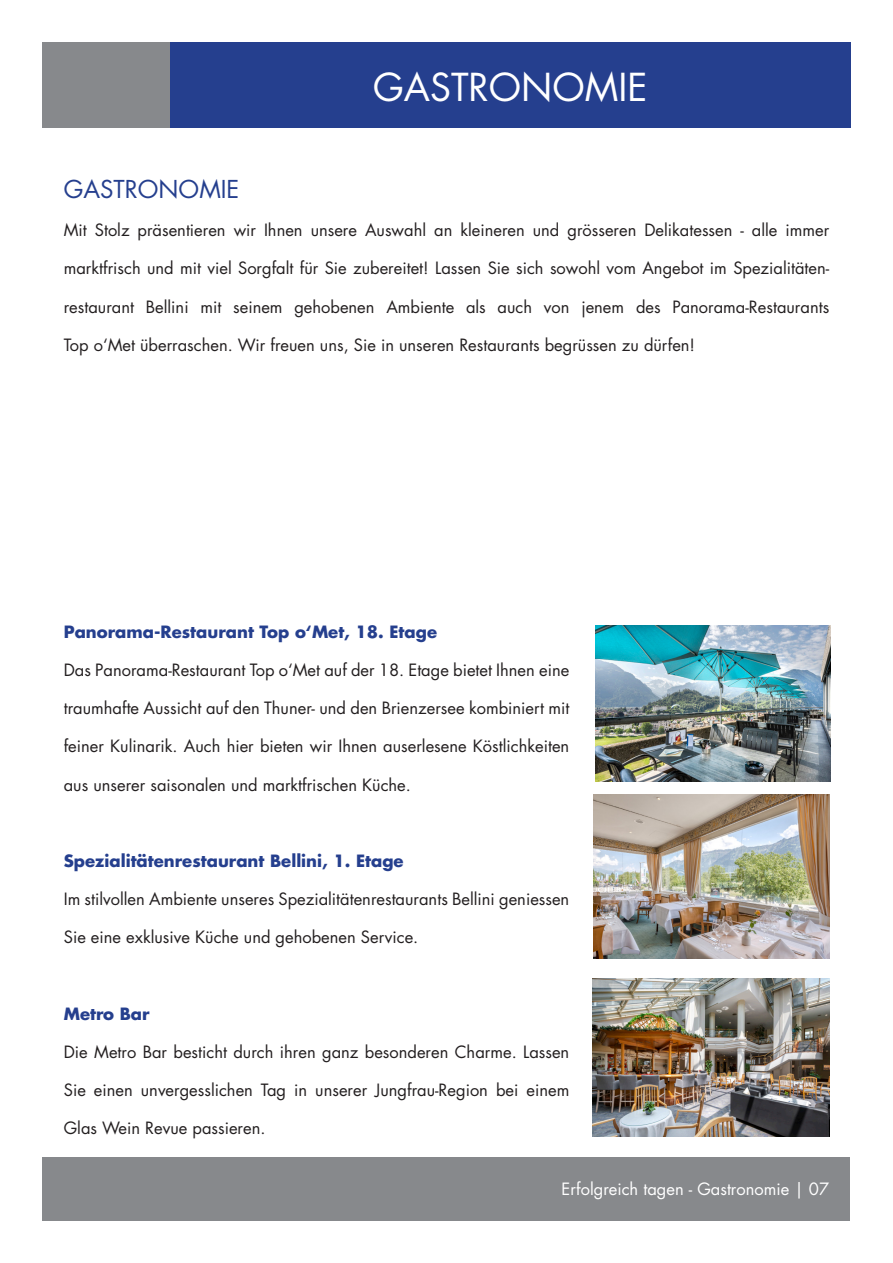
<style>
.page{position:relative;width:893px;height:1263px;background:#fff}
.page>*{position:absolute;margin:0;border:0;box-sizing:border-box;transform-origin:0 0}
.t1{font:37.5px "Futura Std";color:#fff}
.t2{font:24px "Futura Std";color:#253f8e}
.t3{font:16.5px "Futura Std";color:#231f20}
.t4{font:700 16.5px "Futura Std";color:#253f8e}
.t5{font:16.5px "Futura Std";color:#fff}
</style>
<div class="page">
<div style="left:43px;top:43px;width:127px;height:85px;background:#87898c"></div>
<div style="left:170px;top:43px;width:680px;height:85px;background:#253f8e"></div>
<div style="left:43px;top:1157px;width:807px;height:63px;background:#87898c"></div>
<img style="left:595px;top:625px;width:236px;height:156px">
<img style="left:594px;top:794px;width:235px;height:164px">
<img style="left:593px;top:978px;width:236px;height:159px">
<p class="t1" style="left:373px;top:63px;width:276px">GASTRONOMIE</p>
<p class="t2" style="left:64px;top:174px;width:177px">GASTRONOMIE</p>
<p class="t3" style="left:64px;top:220px;width:767px">Mit Stolz präsentieren wir Ihnen unsere Auswahl an kleineren und grösseren Delikatessen - alle immer</p>
<p class="t3" style="left:64px;top:258px;width:767px">marktfrisch und mit viel Sorgfalt für Sie zubereitet! Lassen Sie sich sowohl vom Angebot im Spezialitäten-</p>
<p class="t3" style="left:64px;top:296px;width:767px">restaurant Bellini mit seinem gehobenen Ambiente als auch von jenem des Panorama-Restaurants</p>
<p class="t3" style="left:64px;top:334px;width:633px">Top o‘Met überraschen. Wir freuen uns, Sie in unseren Restaurants begrüssen zu dürfen!</p>
<p class="t4" style="left:64px;top:621px;width:375px">Panorama-Restaurant Top o‘Met, 18. Etage</p>
<p class="t3" style="left:64px;top:659px;width:507px">Das Panorama-Restaurant Top o‘Met auf der 18. Etage bietet Ihnen eine</p>
<p class="t3" style="left:64px;top:698px;width:507px">traumhafte Aussicht auf den Thuner- und den Brienzersee kombiniert mit</p>
<p class="t3" style="left:64px;top:736px;width:507px">feiner Kulinarik. Auch hier bieten wir Ihnen auserlesene Köstlichkeiten</p>
<p class="t3" style="left:64px;top:774px;width:349px">aus unserer saisonalen und marktfrischen Küche.</p>
<p class="t4" style="left:64px;top:850px;width:341px">Spezialitätenrestaurant Bellini, 1. Etage</p>
<p class="t3" style="left:64px;top:888px;width:507px">Im stilvollen Ambiente unseres Spezialitätenrestaurants Bellini geniessen</p>
<p class="t3" style="left:64px;top:927px;width:356px">Sie eine exklusive Küche und gehobenen Service.</p>
<p class="t4" style="left:64px;top:1002px;width:87px">Metro Bar</p>
<p class="t3" style="left:64px;top:1041px;width:507px">Die Metro Bar besticht durch ihren ganz besonderen Charme. Lassen</p>
<p class="t3" style="left:64px;top:1079px;width:507px">Sie einen unvergesslichen Tag in unserer Jungfrau-Region bei einem</p>
<p class="t3" style="left:64px;top:1117px;width:203px">Glas Wein Revue passieren.</p>
<p class="t5" style="left:562px;top:1179px;width:269px">Erfolgreich tagen - Gastronomie | 07</p>
</div>
